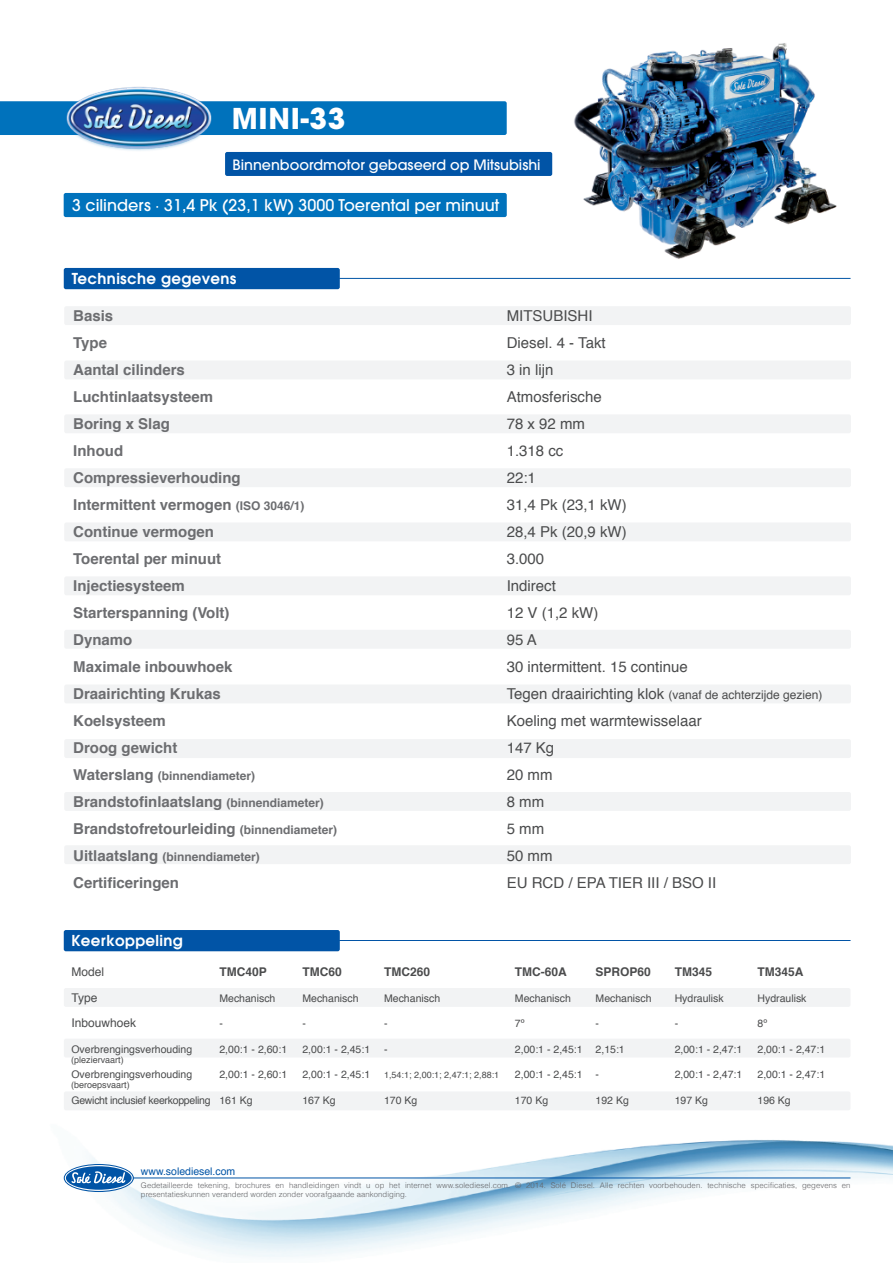
<style>
.page{position:relative;width:893px;height:1263px;background:#fff}
.page>*{position:absolute;margin:0;border:0;box-sizing:border-box;transform-origin:0 0}
.t1{font:700 28.5px "Avant Garde";letter-spacing:.025em;color:#fff}
.t2{font:500 16.05px "Avant Garde";color:#fff}
.t3{font:700 15px/27px "Helvetica";color:#6c6d70}
.t4{font:15px/27px "Helvetica";color:#4b4c4d}
.t5{font:600 15px "Avant Garde";letter-spacing:.025em;color:#fff}
.t6{font:500 14.25px "Avant Garde";color:#fff}
.t7{font:12px "Helvetica";color:#4b4c4d}
.t8{font:700 12px "Helvetica";color:#6c6d70}
.t9{font:700 12px "Helvetica";color:#4b4c4d}
.t10{font:10.5px "Helvetica";color:#4b4c4d}
.t11{font:10.5px "Helvetica";letter-spacing:-.025em;color:#4b4c4d}
.t12{font:10.5px "Helvetica";color:#0154a6}
.t13{font:9px "Helvetica";color:#4b4c4d}
.t14{font:300 7.65px/9.3px "Helvetica";letter-spacing:.01em;color:#636366}
.s1{font-size:12px}
.s2{font-size:15px}
</style>
<div class="page">
<img style="left:63px;top:152px;width:830px;height:1105px">
<img style="left:566px;top:43px;width:279px;height:222px">
<div style="left:64px;top:988px;width:786px;height:19px;background:#f2f3f4;border-radius:2px"></div>
<div style="left:64px;top:1039px;width:786px;height:18px;background:#f2f3f4;border-radius:2px"></div>
<div style="left:64px;top:1091px;width:786px;height:19px;background:#f2f3f4;border-radius:2px"></div>
<div style="left:64px;top:930px;width:276px;height:21px;background:#0154a6;border-radius:2px"></div>
<hr style="left:339px;top:940px;width:511px;height:1px;background:#0154a6">
<div style="left:64px;top:268px;width:276px;height:21px;background:#0154a6;border-radius:2px"></div>
<hr style="left:339px;top:278px;width:511px;height:1px;background:#0154a6">
<div style="left:64px;top:845px;width:787px;height:19px;background:#f2f3f4;border-radius:2px"></div>
<div style="left:64px;top:306px;width:787px;height:19px;background:#f2f3f4;border-radius:2px"></div>
<div style="left:64px;top:360px;width:787px;height:19px;background:#f2f3f4;border-radius:2px"></div>
<div style="left:64px;top:414px;width:787px;height:19px;background:#f2f3f4;border-radius:2px"></div>
<div style="left:64px;top:468px;width:787px;height:19px;background:#f2f3f4;border-radius:2px"></div>
<div style="left:64px;top:522px;width:787px;height:19px;background:#f2f3f4;border-radius:2px"></div>
<div style="left:64px;top:576px;width:787px;height:19px;background:#f2f3f4;border-radius:2px"></div>
<div style="left:64px;top:630px;width:787px;height:19px;background:#f2f3f4;border-radius:2px"></div>
<div style="left:64px;top:684px;width:787px;height:19px;background:#f2f3f4;border-radius:2px"></div>
<div style="left:64px;top:739px;width:787px;height:19px;background:#f2f3f4;border-radius:2px"></div>
<div style="left:64px;top:792px;width:787px;height:19px;background:#f2f3f4;border-radius:2px"></div>
<div style="left:64px;top:193px;width:443px;height:24px;background:#0072bc;border-radius:2px"></div>
<div style="left:225px;top:152px;width:327px;height:24px;background:#0154a6;border-radius:2px"></div>
<div style="left:0;top:101px;width:507px;height:34px;background:#0072bc"></div>
<img style="left:64px;top:87px;width:150px;height:66px">
<hr style="left:122px;top:1177px;width:728px;height:1px;background:#0154a6">
<svg style="left:64px;top:1164px;width:70px;height:28px"></svg>
<svg style="left:65px;top:1165px;width:68px;height:26px"></svg>
<h1 class="t1" style="left:232px;top:100px;width:115px">MINI-33</h1>
<p class="t6" style="left:232px;top:156px;width:310px">Binnenboordmotor gebaseerd op Mitsubishi</p>
<p class="t2" style="left:72px;top:195px;width:428px">3 cilinders · 31,4 Pk (23,1 kW) 3000 Toerental per minuut</p>
<p class="t5" style="left:72px;top:268px;width:166px">Technische gegevens</p>
<p class="t3" style="left:73px;top:302px;width:233px">Basis<br>Type<br>Aantal cilinders<br>Luchtinlaatsysteem<br>Boring x Slag<br>Inhoud<br>Compressieverhouding<br>Intermittent vermogen <span class="s1">(ISO 3046/1)<br></span>Continue vermogen<br>Toerental per minuut<br>Injectiesysteem<br>Starterspanning (Volt)<br>Dynamo<br>Maximale inbouwhoek<br>Draairichting Krukas<br>Koelsysteem<br>Droog gewicht</p>
<p class="t8" style="left:73px;top:766px;width:183px"><span class="s2">Waterslang</span> (binnendiameter)</p>
<p class="t3" style="left:73px;top:788px;width:266px">Brandstofinlaatslang <span class="s1">(binnendiameter)<br></span>Brandstofretourleiding <span class="s1">(binnendiameter)</span></p>
<p class="t8" style="left:73px;top:847px;width:188px"><span class="s2">Uitlaatslang</span> (binnendiameter)</p>
<p class="t3" style="left:73px;top:869px;width:107px">Certificeringen</p>
<p class="t5" style="left:71px;top:930px;width:113px">Keerkoppeling</p>
<p class="t4" style="left:507px;top:303px;width:182px">MITSUBISHI<br>Diesel. 4 - Takt<br>3 in lijn<br>Atmosferische<br>78 x 92 mm<br>1.318 cc<br>22:1<br>31,4 Pk (23,1 kW)<br>28,4 Pk (20,9 kW)<br>3.000<br>Indirect<br>12 V (1,2 kW)<br>95 A<br>30 intermittent. 15 continue</p>
<p class="t7" style="left:507px;top:685px;width:317px"><span class="s2">Tegen draairichting klok</span> (vanaf de achterzijde gezien)</p>
<p class="t4" style="left:507px;top:708px;width:211px">Koeling met warmtewisselaar<br>147 Kg<br>20 mm<br>8 mm<br>5 mm<br>50 mm<br>EU RCD / EPA TIER III / BSO II</p>
<p class="t7" style="left:71px;top:963px;width:34px">Model</p>
<p class="t9" style="left:219px;top:962px;width:49px">TMC40P</p>
<p class="t9" style="left:302px;top:962px;width:41px">TMC60</p>
<p class="t9" style="left:384px;top:962px;width:48px">TMC260</p>
<p class="t9" style="left:515px;top:962px;width:53px">TMC-60A</p>
<p class="t9" style="left:596px;top:962px;width:57px">SPROP60</p>
<p class="t9" style="left:675px;top:962px;width:39px">TM345</p>
<p class="t9" style="left:757px;top:962px;width:48px">TM345A</p>
<p class="t7" style="left:71px;top:988px;width:28px">Type</p>
<p class="t10" style="left:219px;top:990px;width:58px">Mechanisch</p>
<p class="t10" style="left:302px;top:990px;width:58px">Mechanisch</p>
<p class="t10" style="left:384px;top:990px;width:58px">Mechanisch</p>
<p class="t10" style="left:515px;top:990px;width:58px">Mechanisch</p>
<p class="t10" style="left:596px;top:990px;width:58px">Mechanisch</p>
<p class="t10" style="left:675px;top:990px;width:51px">Hydraulisk</p>
<p class="t10" style="left:757px;top:990px;width:51px">Hydraulisk</p>
<p class="t7" style="left:71px;top:1014px;width:66px">Inbouwhoek</p>
<p class="t10" style="left:219px;top:1015px;width:5px">-</p>
<p class="t10" style="left:302px;top:1015px;width:5px">-</p>
<p class="t10" style="left:384px;top:1015px;width:5px">-</p>
<p class="t10" style="left:515px;top:1015px;width:11px">7º</p>
<p class="t10" style="left:596px;top:1015px;width:5px">-</p>
<p class="t10" style="left:675px;top:1015px;width:5px">-</p>
<p class="t10" style="left:757px;top:1015px;width:11px">8º</p>
<p class="t10" style="left:71px;top:1041px;width:122px">Overbrengingsverhouding</p>
<p class="t10" style="left:219px;top:1041px;width:69px">2,00:1 - 2,60:1</p>
<p class="t10" style="left:302px;top:1041px;width:69px">2,00:1 - 2,45:1</p>
<p class="t10" style="left:384px;top:1041px;width:5px">-</p>
<p class="t10" style="left:515px;top:1041px;width:111px">2,00:1 - 2,45:1 2,15:1</p>
<p class="t10" style="left:675px;top:1041px;width:69px">2,00:1 - 2,47:1</p>
<p class="t10" style="left:757px;top:1041px;width:69px">2,00:1 - 2,47:1</p>
<p class="t10" style="left:71px;top:1066px;width:122px">Overbrengingsverhouding</p>
<p class="t10" style="left:219px;top:1066px;width:69px">2,00:1 - 2,60:1</p>
<p class="t10" style="left:302px;top:1066px;width:69px">2,00:1 - 2,45:1</p>
<p class="t13" style="left:384px;top:1068px;width:117px">1,54:1; 2,00:1; 2,47:1; 2,88:1</p>
<p class="t10" style="left:515px;top:1066px;width:86px">2,00:1 - 2,45:1 -</p>
<p class="t10" style="left:675px;top:1066px;width:69px">2,00:1 - 2,47:1</p>
<p class="t10" style="left:757px;top:1066px;width:69px">2,00:1 - 2,47:1</p>
<p class="t11" style="left:71px;top:1092px;width:183px">Gewicht inclusief keerkoppeling 161 Kg</p>
<p class="t10" style="left:302px;top:1092px;width:35px">167 Kg</p>
<p class="t10" style="left:384px;top:1092px;width:35px">170 Kg</p>
<p class="t10" style="left:515px;top:1092px;width:35px">170 Kg</p>
<p class="t10" style="left:596px;top:1092px;width:35px">192 Kg</p>
<p class="t10" style="left:675px;top:1092px;width:35px">197 Kg</p>
<p class="t10" style="left:757px;top:1092px;width:35px">196 Kg</p>
<p class="t13" style="left:71px;top:1052px;width:54px">(pleziervaart)</p>
<p class="t13" style="left:71px;top:1078px;width:60px">(beroepsvaart)</p>
<p class="t12" style="left:141px;top:1163px;width:96px">www.solediesel.com</p>
<p class="t14" style="left:141px;top:1180px;width:711px">Gedetailleerde tekening, brochures en handleidingen vindt u op het internet www.solediesel.com. © 2014. Solé Diesel. Alle rechten voorbehouden. technische specificaties, gegevens en presentatieskunnen veranderd worden zonder voorafgaande aankondiging.</p>
</div>
